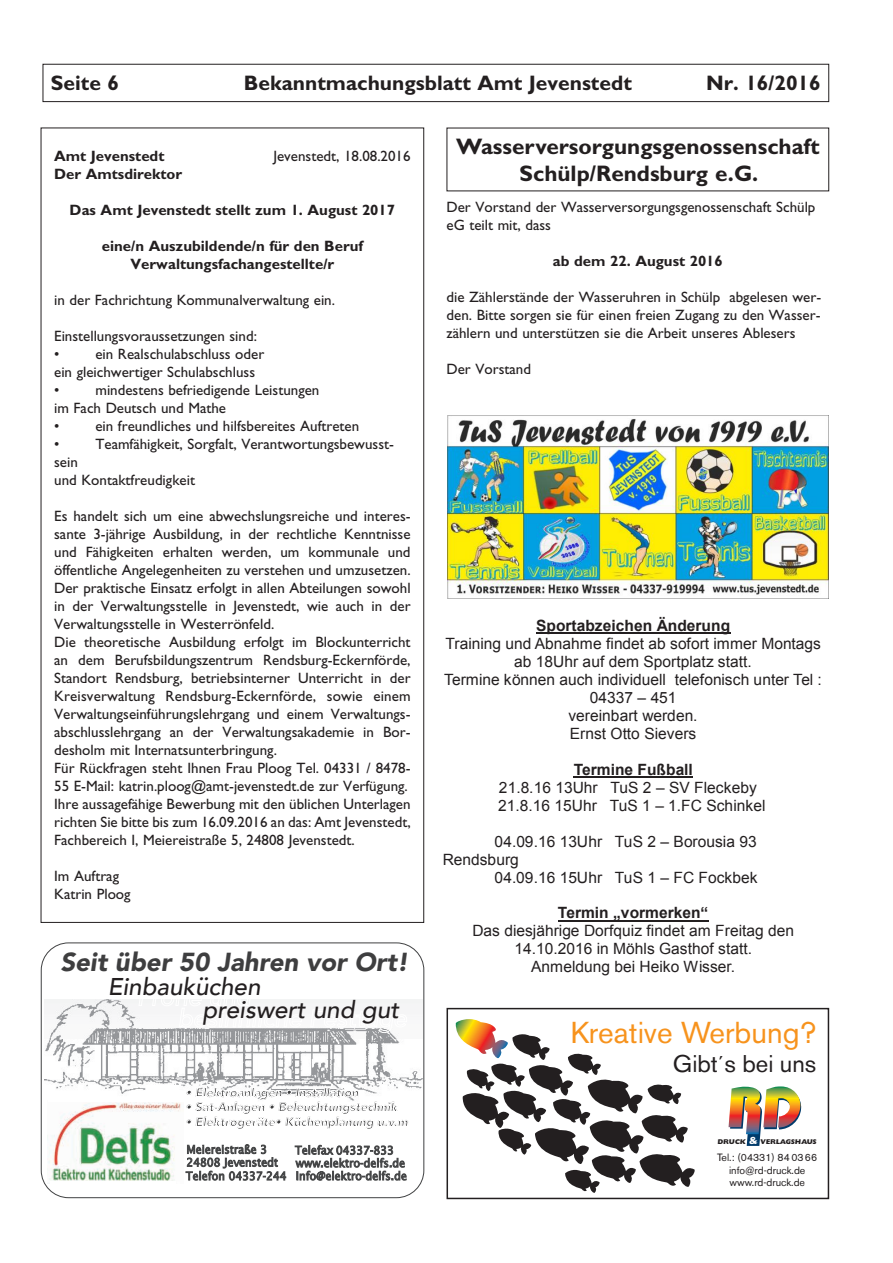
<style>
.page{position:relative;width:893px;height:1263px;background:#fff}
.page>*{position:absolute;margin:0;border:0;box-sizing:border-box;transform-origin:0 0}
.t1{font:30px "Akzidenz Grotesk BE";color:#f7931d}
.t2{font:italic 900 25.8px "Avenir";color:#3e3e3f}
.t3{font:italic 500 24.15px/22.6px "Avenir";color:#231f20}
.t4{font:24px "Akzidenz Grotesk BE";color:#231f20}
.t5{font:700 22.5px/27px "Gill Sans Std";color:#231f20;text-align:center}
.t6{font:700 21px "Gill Sans Std";color:#231f20}
.t7{font:15.6px/18px "Arial";color:#231f20;text-align:center}
.t8{font:700 15.6px "Arial";color:#231f20}
.t9{font:15px/18px "Gill Sans Std";color:#231f20}
.t10{font:700 15px/18px "Gill Sans Std";color:#231f20;text-align:center}
.t11{font:italic 900 12.15px "Avenir";color:#3e3e3f}
.t12{font:10.5px/12.6px "Akzidenz Grotesk BE";color:#231f20;text-align:center}
.t13{font:800 6.9px "Gill Sans Std";color:#231f20}
.s1{font-size:10.35px;color:#fff}
</style>
<div class="page">
<div style="left:43px;top:64px;width:786px;height:38px;border:1px solid #231f20"></div>
<div style="left:41px;top:943px;width:383px;height:255px;border:1px solid #404142;border-radius:27px"></div>
<img style="left:45px;top:1000px;width:377px;height:94px">
<svg style="left:295px;top:1145px;width:111px;height:35px"></svg>
<svg style="left:186px;top:1144px;width:100px;height:36px"></svg>
<svg style="left:139px;top:999px;width:163px;height:28px"></svg>
<svg style="left:310px;top:1009px;width:97px;height:24px"></svg>
<svg style="left:187px;top:1087px;width:221px;height:14px"></svg>
<img style="left:48px;top:1102px;width:133px;height:82px">
<div style="left:50px;top:1181px;width:125px;height:6px;background:#fff"></div>
<div style="left:49px;top:1097px;width:142px;height:5px;background:#fff"></div>
<svg style="left:455px;top:1019px;width:240px;height:174px"></svg>
<svg style="left:728px;top:1086px;width:74px;height:60px"></svg>
<div style="left:446px;top:1008px;width:383px;height:191px;border:2px solid #231f20"></div>
<hr style="left:536px;top:633px;width:194px;height:1px;background:#231f20">
<hr style="left:574px;top:776px;width:119px;height:2px;background:#231f20">
<hr style="left:558px;top:920px;width:151px;height:1px;background:#231f20">
<img style="left:448px;top:416px;width:381px;height:183px">
<h3 class="t6" style="left:51px;top:71px;width:70px">Seite 6</h3>
<h3 class="t6" style="left:244px;top:71px;width:389px">Bekanntmachungsblatt Amt Jevenstedt</h3>
<h3 class="t6" style="left:706px;top:71px;width:116px">Nr. 16/2016</h3>
<p class="t10" style="left:54px;top:147px;width:112px">Amt Jevenstedt</p>
<p class="t9" style="left:273px;top:147px;width:139px">Jevenstedt, 18.08.2016</p>
<p class="t10" style="left:54px;top:165px;width:130px">Der Amtsdirektor</p>
<p class="t10" style="left:70px;top:201px;width:327px">Das Amt Jevenstedt stellt zum 1. August 2017</p>
<p class="t10" style="left:102px;top:237px;width:263px">eine/n Auszubildende/n für den Beruf<br>Verwaltungsfachangestellte/r</p>
<p class="t9" style="left:54px;top:291px;width:282px">in der Fachrichtung Kommunalverwaltung ein.</p>
<p class="t9" style="left:54px;top:327px;width:204px">Einstellungsvoraussetzungen sind:</p>
<p class="t9" style="left:54px;top:345px;width:212px">• ein Realschulabschluss oder ein gleichwertiger Schulabschluss</p>
<p class="t9" style="left:54px;top:381px;width:267px">• mindestens befriedigende Leistungen im Fach Deutsch und Mathe</p>
<p class="t9" style="left:54px;top:417px;width:307px">• ein freundliches und hilfsbereites Auftreten</p>
<p class="t9" style="left:54px;top:435px;width:341px">• Teamfähigkeit, Sorgfalt, Verantwortungsbewusst&shy;sein<br>und Kontaktfreudigkeit</p>
<p class="t9" style="left:54px;top:507px;width:358px">Es handelt sich um eine abwechslungsreiche und interes&shy;sante 3-jährige Ausbildung, in der rechtliche Kenntnisse und Fähigkeiten erhalten werden, um kommunale und öffentliche Angelegenheiten zu verstehen und umzusetzen.<br>Der praktische Einsatz erfolgt in allen Abteilungen sowohl in der Verwaltungsstelle in Jevenstedt, wie auch in der Verwaltungsstelle in Westerrönfeld.<br>Die theoretische Ausbildung erfolgt im Blockunterricht an dem Berufsbildungszentrum Rendsburg-Eckernförde, Standort Rendsburg, betriebsinterner Unterricht in der Kreisverwaltung Rendsburg-Eckernförde, sowie einem Verwaltungseinführungslehrgang und einem Verwaltungs&shy;abschlusslehrgang an der Verwaltungsakademie in Bor&shy;desholm mit Internatsunterbringung.<br>Für Rückfragen steht Ihnen Frau Ploog Tel. 04331 / 8478- 55 E-Mail: katrin.ploog@amt-jevenstedt.de zur Verfügung.<br>Ihre aussagefähige Bewerbung mit den üblichen Unterlagen richten Sie bitte bis zum 16.09.2016 an das: Amt Jevenstedt, Fachbereich I, Meiereistraße 5, 24808 Jevenstedt.</p>
<p class="t9" style="left:54px;top:867px;width:78px">Im Auftrag<br>Katrin Ploog</p>
<h2 class="t2" style="left:60px;top:946px;width:349px">Seit über 50 Jahren vor Ort!</h2>
<h3 class="t3" style="left:202px;top:976px;width:198px;text-indent:-95px">Einbauküchen<br>preiswert und gut</h3>
<p class="t11" style="left:186px;top:1085px;width:174px">• Elektroanlagen • Installation</p>
<p class="t11" style="left:186px;top:1100px;width:213px">• Sat-Anlagen • Beleuchtungstechnik</p>
<p class="t11" style="left:186px;top:1115px;width:224px">• Elektrogeräte• Küchenplanung u.v.m</p>
<h3 class="t5" style="left:456px;top:132px;width:365px">Wasserversorgungsgenossenschaft<br>Schülp/Rendsburg e.G.</h3>
<p class="t9" style="left:446px;top:198px;width:370px">Der Vorstand der Wasserversorgungsgenossenschaft Schülp eG teilt mit, dass</p>
<p class="t10" style="left:553px;top:252px;width:172px">ab dem 22. August 2016</p>
<p class="t9" style="left:446px;top:288px;width:376px;text-align:justify">die Zählerstände der Wasseruhren in Schülp abgelesen wer&shy;den. Bitte sorgen sie für einen freien Zugang zu den Wasser&shy;zählern und unterstützen sie die Arbeit unseres Ablesers</p>
<p class="t9" style="left:446px;top:360px;width:86px">Der Vorstand</p>
<p class="t8" style="left:536px;top:615px;width:196px">Sportabzeichen Änderung</p>
<p class="t7" style="left:444px;top:635px;width:379px">Training und Abnahme findet ab sofort immer Montags ab 18Uhr auf dem Sportplatz statt.<br>Termine können auch individuell telefonisch unter Tel :<br>04337 – 451<br>vereinbart werden.<br>Ernst Otto Sievers</p>
<p class="t8" style="left:574px;top:759px;width:121px">Termine Fußball</p>
<p class="t7" style="left:498px;top:778px;width:269px;text-align:left">21.8.16 13Uhr TuS 2 – SV Fleckeby<br>21.8.16 15Uhr TuS 1 – 1.FC Schinkel</p>
<p class="t7" style="left:443px;top:832px;width:316px;text-align:left;text-indent:52px">04.09.16 13Uhr TuS 2 – Borousia 93<br>Rendsburg</p>
<p class="t7" style="left:495px;top:868px;width:265px">04.09.16 15Uhr TuS 1 – FC Fockbek</p>
<p class="t8" style="left:558px;top:902px;width:152px">Termin „vormerken“</p>
<p class="t7" style="left:472px;top:922px;width:323px">Das diesjährige Dorfquiz findet am Freitag den<br>14.10.2016 in Möhls Gasthof statt.<br>Anmeldung bei Heiko Wisser.</p>
<h1 class="t1" style="left:571px;top:1015px;width:247px">Kreative Werbung?</h1>
<h3 class="t4" style="left:673px;top:1049px;width:145px">Gibt´s bei uns</h3>
<p class="t13" style="left:717px;top:1137px;width:101px">DRUCK <span class="s1">&amp;</span> VERLAGSHAUS</p>
<p class="t12" style="left:717px;top:1151px;width:102px">Tel.: (04331) 840366 info@rd-druck.de www.rd-druck.de</p>
</div>
